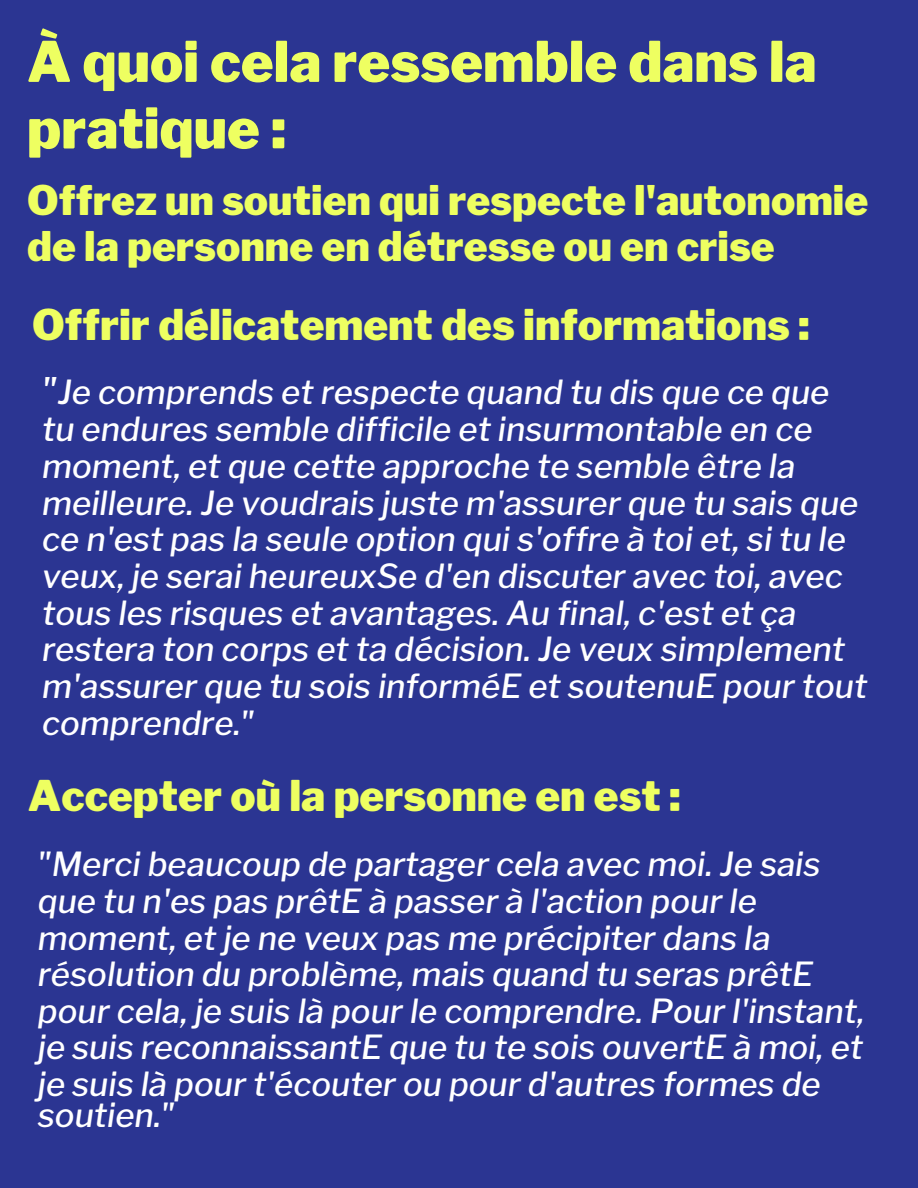
<style>
.page{position:relative;width:918px;height:1188px;background:#2b3592}
.page>*{position:absolute;margin:0;border:0;box-sizing:border-box;transform-origin:0 0}
.t1{font:900 55.5px/66.6px "Libre Franklin";color:#eeff61}
.t2{font:900 42px "Libre Franklin";color:#eeff61}
.t3{font:900 40.5px/45.8px "Libre Franklin";color:#eeff61}
.t4{font:italic 500 33px/36.8px "Libre Franklin";color:#fff}
.s1{font-size:36.45px}
</style>
<div class="page">
<h1 class="t1" style="left:27px;top:29px;width:791px">À quoi cela ressemble dans la pratique :</h1>
<h2 class="t3" style="left:27px;top:178px;width:842px">Offrez un soutien qui respecte l'autonomie de la personne en détresse ou en crise</h2>
<h2 class="t2" style="left:32px;top:299px;width:779px">Offrir délicatement des informations :</h2>
<p class="t4" style="left:42px;top:373px;width:827px"><span class="s1">"</span>Je comprends et respecte quand tu dis que ce que tu endures semble difficile et insurmontable en ce moment, et que cette approche te semble être la meilleure. Je voudrais juste m'assurer que tu sais que ce n'est pas la seule option qui s'offre à toi et, si tu le veux, je serai heureuxSe d'en discuter avec toi, avec tous les risques et avantages. Au final, c'est et ça restera ton corps et ta décision. Je veux simplement m'assurer que tu sois informéE et soutenuE pour tout comprendre."</p>
<h2 class="t2" style="left:28px;top:770px;width:655px">Accepter où la personne en est :</h2>
<p class="t4" style="left:38px;top:846px;width:828px">"Merci beaucoup de partager cela avec moi. Je sais que tu n'es pas prêtE à passer à l'action pour le moment, et je ne veux pas me précipiter dans la résolution du problème, mais quand tu seras prêtE pour cela, je suis là pour le comprendre. Pour l'instant, je suis reconnaissantE que tu te sois ouvertE à moi, et je suis là pour t'écouter ou pour d'autres formes de</p>
<p class="t4" style="left:38px;top:1097px;width:139px">soutien."</p>
</div>
